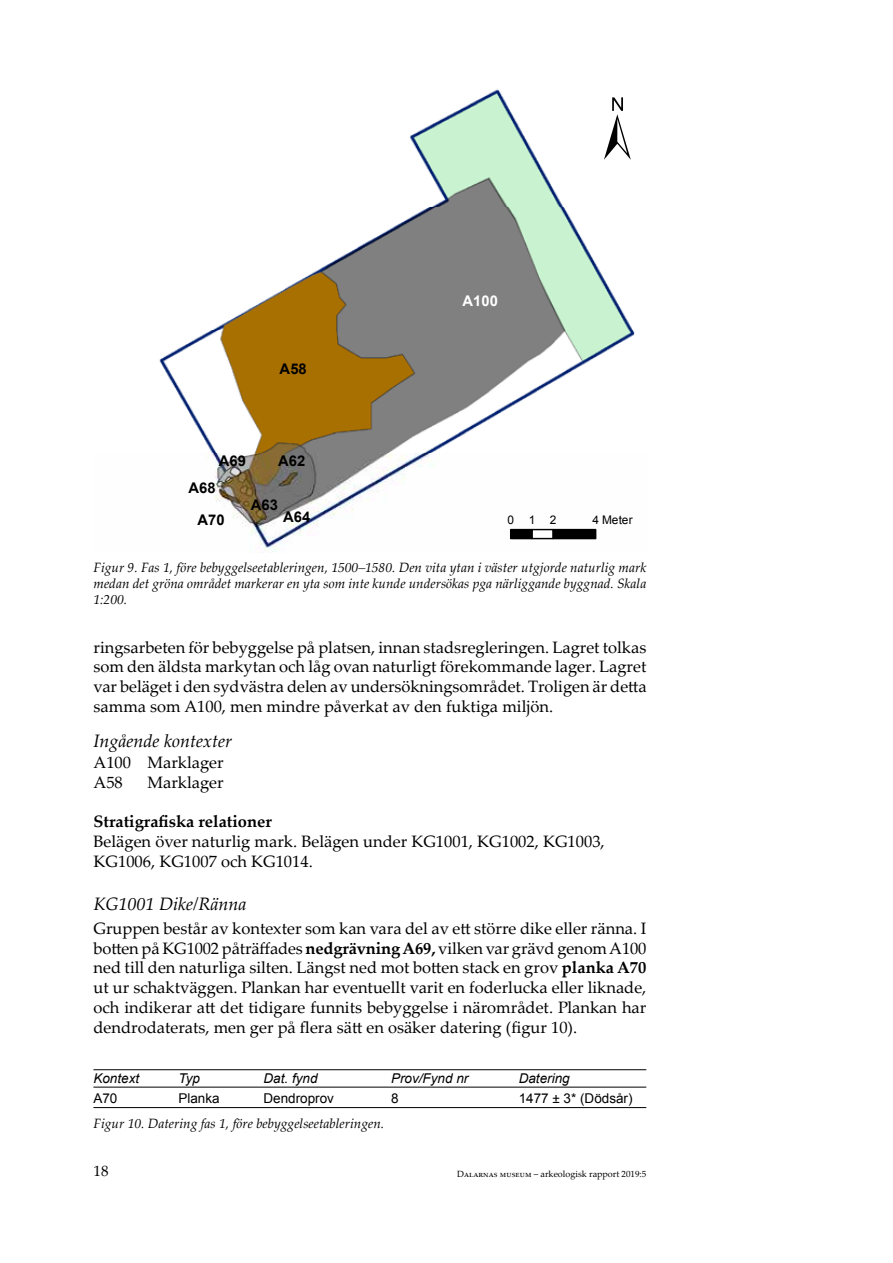
<style>
.page{position:relative;width:893px;height:1263px;background:#fff}
.page>*{position:absolute;margin:0;border:0;box-sizing:border-box;transform-origin:0 0}
.t1{font:88.5px "ESRI North";color:#000}
.t2{font:italic 18px "Palatino Linotype";color:#000}
.t3{font:16.5px/19.8px "Palatino Linotype";color:#000;text-align:justify}
.t4{font:700 16.5px "Palatino Linotype";color:#000}
.t5{font:15px "Palatino Linotype";color:#000}
.t6{font:700 14.7px "Arial";letter-spacing:.005em;color:#000}
.t7{font:700 14.7px "Arial";color:#fff}
.t8{font:italic 13.5px/16.2px "Palatino Linotype";color:#000;text-align:justify}
.t9{font:italic 13.5px "Arial";color:#000}
.t10{font:13.5px "Arial";color:#000}
.t11{font:11.85px "Arial";letter-spacing:.02em;color:#000}
.t12{font:9px "Palatino Linotype";color:#000}
.s1{font-weight:700}
</style>
<div class="page">
<hr style="left:93px;top:1069px;width:553px;height:1px;background:#000">
<hr style="left:93px;top:1087px;width:553px;height:1px;background:#000">
<hr style="left:93px;top:1107px;width:553px;height:1px;background:#000">
<img style="left:159px;top:89px;width:476px;height:464px">
<div style="left:510px;top:529px;width:23px;height:10px;background:#000"></div>
<div style="left:531px;top:529px;width:23px;height:10px;border:1px solid #000"></div>
<div style="left:552px;top:529px;width:44px;height:10px;background:#000"></div>
<p class="t6" style="left:219px;top:451px;width:29px">A69</p>
<p class="t6" style="left:188px;top:478px;width:29px">A68</p>
<p class="t6" style="left:280px;top:359px;width:29px">A58</p>
<p class="t6" style="left:278px;top:451px;width:29px">A62</p>
<p class="t6" style="left:197px;top:510px;width:29px">A70</p>
<p class="t6" style="left:251px;top:495px;width:29px">A63</p>
<p class="t6" style="left:283px;top:507px;width:29px">A64</p>
<p class="t7" style="left:462px;top:291px;width:37px">A100</p>
<h1 class="t1" style="left:604px;top:77px;width:28px">±</h1>
<p class="t11" style="left:507px;top:512px;width:51px">012</p>
<p class="t11" style="left:592px;top:512px;width:42px">4 Meter</p>
<p class="t8" style="left:94px;top:558px;width:554px">Figur 9. Fas 1, före bebyggelseetableringen, 1500–1580. Den vita ytan i väster utgjorde naturlig mark medan det gröna området markerar en yta som inte kunde undersökas pga närliggande byggnad. Skala 1:200.</p>
<p class="t3" style="left:94px;top:636px;width:555px">ringsarbeten för bebyggelse på platsen, innan stadsregleringen. Lagret tolkas som den äldsta markytan och låg ovan naturligt förekommande lager. Lagret var beläget i den sydvästra delen av undersökningsområdet. Troligen är detta samma som A100, men mindre påverkat av den fuktiga miljön.</p>
<p class="t2" style="left:94px;top:727px;width:140px">Ingående kontexter</p>
<p class="t3" style="left:94px;top:752px;width:132px">A100 Marklager<br>A58</p>
<p class="t3" style="left:148px;top:771px;width:78px">Marklager</p>
<p class="t4" style="left:94px;top:810px;width:180px">Stratigrafiska relationer</p>
<p class="t3" style="left:94px;top:831px;width:513px">Belägen över naturlig mark. Belägen under KG1001, KG1002, KG1003,<br>KG1006, KG1007 och KG1014.</p>
<p class="t2" style="left:94px;top:891px;width:154px">KG1001 Dike/Ränna</p>
<p class="t3" style="left:94px;top:917px;width:554px">Gruppen består av kontexter som kan vara del av ett större dike eller ränna. I botten på KG1002 påträffades <span class="s1">nedgrävning A69,</span> vilken var grävd genom A100 ned till den naturliga silten. Längst ned mot botten stack en grov <span class="s1">planka A70 </span>ut ur schaktväggen. Plankan har eventuellt varit en foderlucka eller liknade, och indikerar att det tidigare funnits bebyggelse i närområdet. Plankan har dendrodaterats, men ger på flera sätt en osäker datering (figur 10).</p>
<p class="t9" style="left:93px;top:1069px;width:47px">Kontext</p>
<p class="t9" style="left:178px;top:1069px;width:23px">Typ</p>
<p class="t9" style="left:264px;top:1069px;width:56px">Dat. fynd</p>
<p class="t9" style="left:391px;top:1069px;width:79px">Prov/Fynd nr</p>
<p class="t9" style="left:519px;top:1069px;width:53px">Datering</p>
<p class="t10" style="left:93px;top:1089px;width:26px">A70</p>
<p class="t10" style="left:178px;top:1089px;width:43px">Planka</p>
<p class="t10" style="left:264px;top:1089px;width:72px">Dendroprov</p>
<p class="t10" style="left:391px;top:1089px;width:9px">8</p>
<p class="t10" style="left:519px;top:1089px;width:115px">1477 ± 3* (Dödsår)</p>
<p class="t8" style="left:94px;top:1115px;width:292px">Figur 10. Datering fas 1, före bebyggelseetableringen.</p>
<p class="t5" style="left:94px;top:1160px;width:16px">18</p>
<p class="t12" style="left:457px;top:1168px;width:191px">Dalarnas museum – arkeologisk rapport 2019:5</p>
</div>
